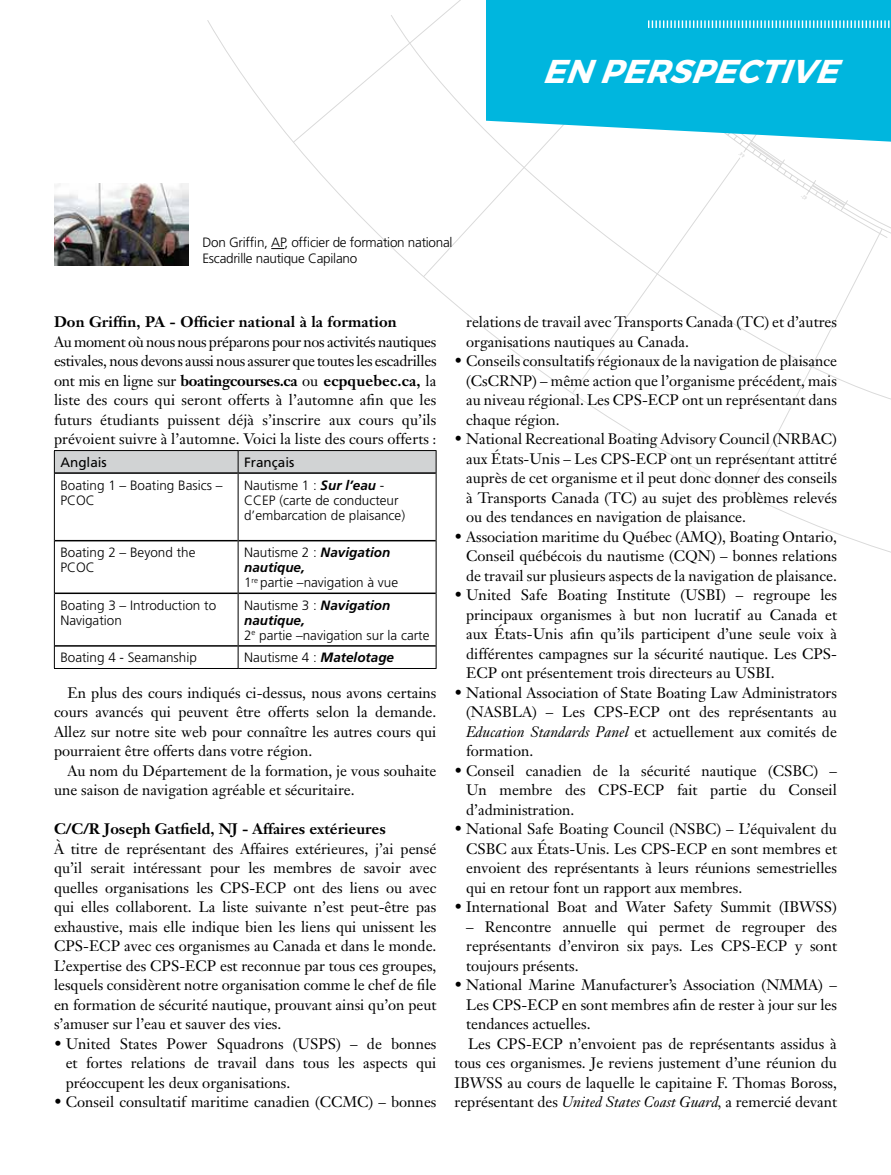
<style>
.page{position:relative;width:891px;height:1175px;background:#fff}
.page>*{position:absolute;margin:0;border:0;box-sizing:border-box;transform-origin:0 0}
.t1{font:italic 700 33px "Montserrat";color:#fff}
.t2{font:15px/19.5px "Janson Text";color:#000;text-align:justify}
.t3{font:700 15px "Janson Text";color:#000}
.t4{font:300 13.5px/15px "Frutiger";color:#000}
.t5{font:300 13.5px/16.2px "Frutiger";letter-spacing:-.02em;color:#000}
.t6{font:13.5px "Frutiger";color:#000}
.s1{font-weight:700}
.s2{font-weight:700;font-style:italic}
.s3{font-style:italic}
</style>
<div class="page">
<svg style="left:207px;top:20px;width:684px;height:539px"></svg>
<svg style="left:293px;top:0;width:279px;height:143px"></svg>
<svg style="left:486px;top:0;width:405px;height:142px;background:#13bbe0"></svg>
<img style="left:54px;top:183px;width:135px;height:83px">
<svg style="left:271px;top:248px;width:13px;height:1px"></svg>
<svg style="left:648px;top:20px;width:243px;height:8px;background:#59cfe9"></svg>
<hr style="left:55px;top:472px;width:183px;height:2px;background:#000">
<hr style="left:238px;top:472px;width:198px;height:2px;background:#000">
<hr style="left:55px;top:540px;width:183px;height:1px;background:#000">
<hr style="left:238px;top:540px;width:198px;height:1px;background:#000">
<hr style="left:55px;top:592px;width:183px;height:2px;background:#000">
<hr style="left:238px;top:592px;width:198px;height:2px;background:#000">
<hr style="left:55px;top:645px;width:183px;height:1px;background:#000">
<hr style="left:238px;top:645px;width:198px;height:1px;background:#000">
<svg style="left:54px;top:450px;width:383px;height:23px;background:#c0c2c3"></svg>
<hr style="left:54px;top:473px;width:1px;height:67px;background:#000">
<hr style="left:238px;top:473px;width:1px;height:67px;background:#000">
<hr style="left:436px;top:473px;width:1px;height:67px;background:#000">
<hr style="left:54px;top:540px;width:1px;height:53px;background:#000">
<hr style="left:238px;top:540px;width:1px;height:53px;background:#000">
<hr style="left:436px;top:540px;width:1px;height:53px;background:#000">
<hr style="left:54px;top:593px;width:1px;height:53px;background:#000">
<hr style="left:238px;top:593px;width:1px;height:53px;background:#000">
<hr style="left:436px;top:593px;width:1px;height:53px;background:#000">
<svg style="left:54px;top:646px;width:1px;height:22px"></svg>
<svg style="left:238px;top:646px;width:1px;height:22px"></svg>
<svg style="left:436px;top:646px;width:1px;height:22px"></svg>
<hr style="left:54px;top:668px;width:184px;height:1px;background:#000">
<hr style="left:238px;top:668px;width:198px;height:1px;background:#000">
<svg style="left:619px;top:58px;width:6px;height:6px"></svg>
<svg style="left:572px;top:142px;width:311px;height:353px"></svg>
<p class="t5" style="left:202px;top:234px;width:252px">Don Griffin, AP, officier de formation national<br>Escadrille nautique Capilano</p>
<h1 class="t1" style="left:542px;top:51px;width:311px">ENPERSPECTIVE</h1>
<p class="t3" style="left:54px;top:312px;width:344px">Don Griffin, PA - Officier national à la formation</p>
<p class="t2" style="left:54px;top:331px;width:384px">Au moment où nous nous préparons pour nos activités nautiques estivales, nous devons aussi nous assurer que toutes les escadrilles ont mis en ligne sur <span class="s1">boatingcourses.ca</span> ou <span class="s1">ecpquebec.ca,</span> la liste des cours qui seront offerts à l’automne afin que les futurs étudiants puissent déjà s’inscrire aux cours qu’ils prévoient suivre à l’automne. Voici la liste des cours offerts :</p>
<p class="t6" style="left:60px;top:454px;width:48px">Anglais</p>
<p class="t6" style="left:244px;top:454px;width:52px">Français</p>
<p class="t4" style="left:60px;top:477px;width:164px">Boating 1 – Boating Basics –<br>PCOC</p>
<p class="t4" style="left:244px;top:477px;width:163px">Nautisme 1 : <span class="s2">Sur l’eau</span> -<br>CCEP (carte de conducteur d’embarcation de plaisance)</p>
<p class="t4" style="left:60px;top:545px;width:137px">Boating 2 – Beyond the<br>PCOC</p>
<p class="t4" style="left:244px;top:545px;width:156px">Nautisme 2 : <span class="s2">Navigation nautique,<br></span>1<sup>re</sup> partie –navigation à vue</p>
<p class="t4" style="left:60px;top:597px;width:157px">Boating 3 – Introduction to<br>Navigation</p>
<p class="t4" style="left:244px;top:597px;width:187px">Nautisme 3 : <span class="s2">Navigation nautique,<br></span>2<sup>e</sup> partie –navigation sur la carte</p>
<p class="t4" style="left:60px;top:650px;width:138px">Boating 4 - Seamanship</p>
<p class="t4" style="left:244px;top:650px;width:152px">Nautisme 4 : <span class="s2">Matelotage</span></p>
<p class="t2" style="left:54px;top:682px;width:384px;text-indent:14px">En plus des cours indiqués ci-dessus, nous avons certains cours avancés qui peuvent être offerts selon la demande.<br>Allez sur notre site web pour connaître les autres cours qui pourraient être offerts dans votre région.</p>
<p class="t2" style="left:54px;top:760px;width:384px;text-indent:14px">Au nom du Département de la formation, je vous souhaite une saison de navigation agréable et sécuritaire.</p>
<p class="t3" style="left:54px;top:819px;width:333px">C/C/R Joseph Gatfield, NJ - Affaires extérieures</p>
<p class="t2" style="left:54px;top:838px;width:384px">À titre de représentant des Affaires extérieures, j’ai pensé qu’il serait intéressant pour les membres de savoir avec quelles organisations les CPS-ECP ont des liens ou avec qui elles collaborent. La liste suivante n’est peut-être pas exhaustive, mais elle indique bien les liens qui unissent les CPS-ECP avec ces organismes au Canada et dans le monde.<br>L’expertise des CPS-ECP est reconnue par tous ces groupes, lesquels considèrent notre organisation comme le chef de file en formation de sécurité nautique, prouvant ainsi qu’on peut s’amuser sur l’eau et sauver des vies.</p>
<p class="t2" style="left:66px;top:1033px;width:372px;text-indent:-12px">• United States Power Squadrons (USPS) – de bonnes et fortes relations de travail dans tous les aspects qui préoccupent les deux organisations.</p>
<p class="t2" style="left:54px;top:1092px;width:384px">• Conseil consultatif maritime canadien (CCMC) – bonnes</p>
<p class="t2" style="left:466px;top:312px;width:372px">relations de travail avec Transports Canada (TC) et d’autres organisations nautiques au Canada.</p>
<p class="t2" style="left:466px;top:351px;width:372px;text-indent:-12px">• Conseils consultatifs régionaux de la navigation de plaisance (CsCRNP) – même action que l’organisme précédent, mais au niveau régional. Les CPS-ECP ont un représentant dans chaque région.</p>
<p class="t2" style="left:466px;top:429px;width:372px;text-indent:-12px">• National Recreational Boating Advisory Council (NRBAC) aux États-Unis – Les CPS-ECP ont un représentant attitré auprès de cet organisme et il peut donc donner des conseils à Transports Canada (TC) au sujet des problèmes relevés ou des tendances en navigation de plaisance.</p>
<p class="t2" style="left:466px;top:526px;width:372px;text-indent:-12px">• Association maritime du Québec (AMQ), Boating Ontario, Conseil québécois du nautisme (CQN) – bonnes relations de travail sur plusieurs aspects de la navigation de plaisance.</p>
<p class="t2" style="left:466px;top:585px;width:372px;text-indent:-12px">• United Safe Boating Institute (USBI) – regroupe les principaux organismes à but non lucratif au Canada et aux États-Unis afin qu’ils participent d’une seule voix à différentes campagnes sur la sécurité nautique. Les CPS-ECP ont présentement trois directeurs au USBI.</p>
<p class="t2" style="left:466px;top:682px;width:372px;text-indent:-12px">• National Association of State Boating Law Administrators (NASBLA) – Les CPS-ECP ont des représentants au <span class="s3">Education Standards Panel</span> et actuellement aux comités de formation.</p>
<p class="t2" style="left:466px;top:760px;width:372px;text-indent:-12px">• Conseil canadien de la sécurité nautique (CSBC) – Un membre des CPS-ECP fait partie du Conseil d’administration.</p>
<p class="t2" style="left:466px;top:819px;width:372px;text-indent:-12px">• National Safe Boating Council (NSBC) – L’équivalent du CSBC aux États-Unis. Les CPS-ECP en sont membres et envoient des représentants à leurs réunions semestrielles qui en retour font un rapport aux membres.</p>
<p class="t2" style="left:454px;top:897px;width:384px">• International Boat and Water Safety Summit (IBWSS)</p>
<p class="t2" style="left:466px;top:916px;width:372px">– Rencontre annuelle qui permet de regrouper des représentants d’environ six pays. Les CPS-ECP y sont toujours présents.</p>
<p class="t2" style="left:454px;top:975px;width:384px">• National Marine Manufacturer’s Association (NMMA) –</p>
<p class="t2" style="left:466px;top:994px;width:372px">Les CPS-ECP en sont membres afin de rester à jour sur les</p>
<p class="t2" style="left:466px;top:1014px;width:126px">tendances actuelles.</p>
<p class="t2" style="left:468px;top:1033px;width:370px">Les CPS-ECP n’envoient pas de représentants assidus à</p>
<p class="t2" style="left:454px;top:1053px;width:384px">tous ces organismes. Je reviens justement d’une réunion du</p>
<p class="t2" style="left:454px;top:1072px;width:384px">IBWSS au cours de laquelle le capitaine F. Thomas Boross,</p>
<p class="t2" style="left:454px;top:1092px;width:384px">représentant des <span class="s3">United States Coast Guard,</span> a remercié devant</p>
</div>
